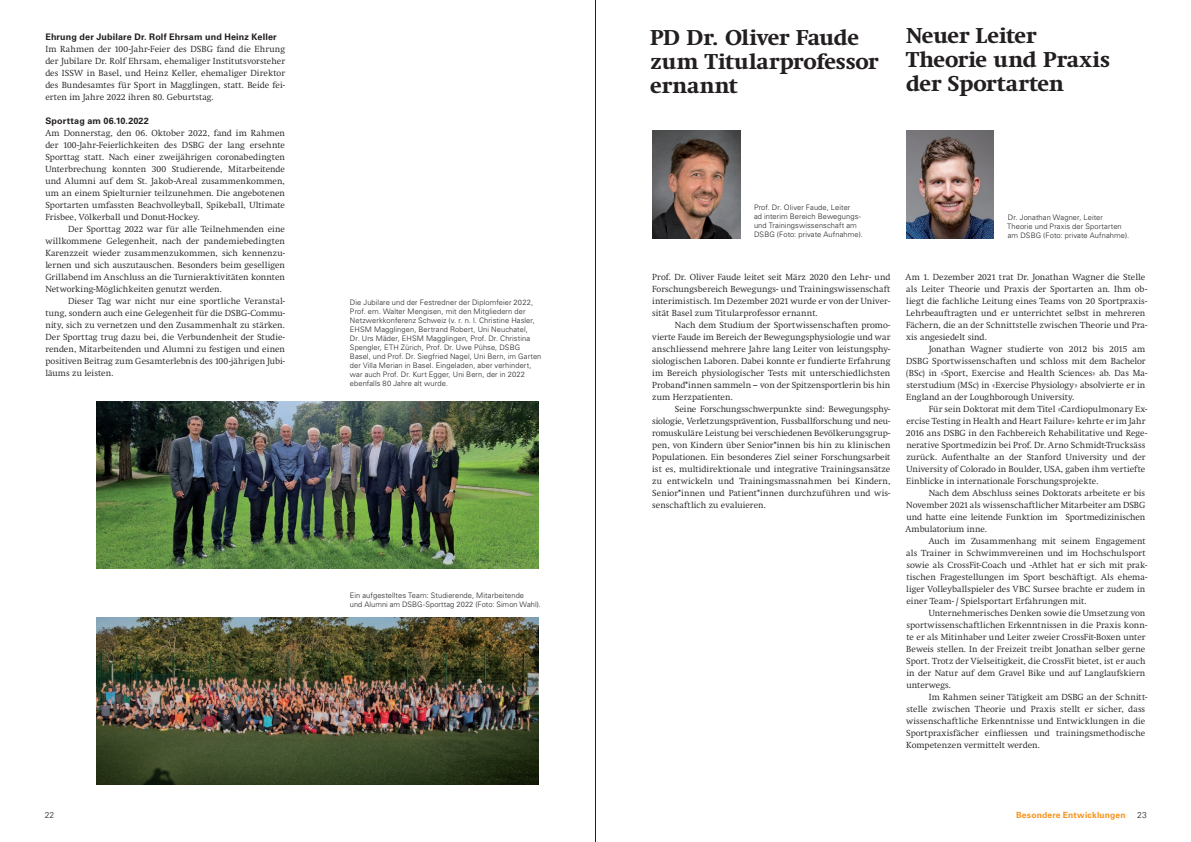
<style>
.page{position:relative;width:1191px;height:842px;background:#fff}
.page>*{position:absolute;margin:0;border:0;box-sizing:border-box;transform-origin:0 0}
.t1{font:700 22px/24px "Swift Neue LT Pro";letter-spacing:-.005em;color:#231f20}
.t2{font:300 9px/12px "Swift Neue LT Pro";letter-spacing:.01em;color:#231f20;text-align:justify}
.t3{font:700 9px "Univers LT Std";letter-spacing:.015em;color:#231f20}
.t4{font:700 8.5px "Univers LT Std";letter-spacing:.02em;color:#f7931d}
.t5{font:300 8.5px "Univers LT Std";color:#231f20}
.t6{font:300 7.5px/9px "Univers LT Std";letter-spacing:.01em;color:#231f20}
</style>
<div class="page">
<img style="left:96px;top:130px;width:898px;height:655px">
<img style="left:906px;top:131px;width:88px;height:108px">
<img style="left:652px;top:131px;width:88px;height:108px">
<hr style="left:595px;top:0;width:1px;height:842px;background:#231f20">
<p class="t3" style="left:45px;top:32px;width:233px">Ehrung der Jubilare Dr. Rolf Ehrsam und Heinz Keller</p>
<p class="t2" style="left:45px;top:43px;width:241px">Im Rahmen der 100-Jahr-Feier des DSBG fand die Ehrung der Jubilare Dr. Rolf Ehrsam, ehemaliger Institutsvorsteher des ISSW in Basel, und Heinz Keller, ehemaliger Direktor des Bundesamtes für Sport in Magglingen, statt. Beide fei&shy;erten im Jahre 2022 ihren 80. Geburtstag.</p>
<p class="t3" style="left:45px;top:116px;width:105px">Sporttag am 06.10.2022</p>
<p class="t2" style="left:45px;top:127px;width:241px">Am Donnerstag, den 06. Oktober 2022, fand im Rahmen der 100-Jahr-Feierlichkeiten des DSBG der lang ersehnte Sporttag statt. Nach einer zweijährigen coronabedingten Unterbrechung konnten 300 Studierende, Mitarbeitende und Alumni auf dem St. Jakob-Areal zusammenkommen, um an einem Spielturnier teilzunehmen. Die angebotenen Sportarten umfassten Beachvolleyball, Spikeball, Ultimate Frisbee, Völkerball und Donut-Hockey.</p>
<p class="t2" style="left:45px;top:223px;width:241px;text-indent:23px">Der Sporttag 2022 war für alle Teilnehmenden eine willkommene Gelegenheit, nach der pandemiebedingten Karenzzeit wieder zusammenzukommen, sich kennenzu&shy;lernen und sich auszutauschen. Besonders beim geselligen Grillabend im Anschluss an die Turnieraktivitäten konnten Networking-Möglichkeiten genutzt werden.</p>
<p class="t2" style="left:45px;top:295px;width:241px;text-indent:23px">Dieser Tag war nicht nur eine sportliche Veranstal&shy;tung, sondern auch eine Gelegenheit für die DSBG-Commu&shy;nity, sich zu vernetzen und den Zusammenhalt zu stärken.<br>Der Sporttag trug dazu bei, die Verbundenheit der Studie&shy;renden, Mitarbeitenden und Alumni zu festigen und einen positiven Beitrag zum Gesamterlebnis des 100-jährigen Jubi&shy;läums zu leisten.</p>
<p class="t6" style="left:350px;top:298px;width:193px">Die Jubilare und der Festredner der Diplomfeier 2022, Prof. em. Walter Mengisen, mit den Mitgliedern der Netzwerkkonferenz Schweiz (v. r. n. l. Christine Hasler, EHSM Magglingen, Bertrand Robert, Uni Neuchatel,<br>Dr. Urs Mäder, EHSM Magglingen, Prof. Dr. Christina Spengler, ETH Zürich, Prof. Dr. Uwe Pühse, DSBG Basel, und Prof. Dr. Siegfried Nagel, Uni Bern, im Garten der Villa Merian in Basel. Eingeladen, aber verhindert, war auch Prof. Dr. Kurt Egger, Uni Bern, der in 2022 ebenfalls 80 Jahre alt wurde.</p>
<p class="t6" style="left:350px;top:591px;width:192px">Ein aufgestelltes Team: Studierende, Mitarbeitende<br>und Alumni am DSBG-Sporttag 2022 (Foto: Simon Wahl).</p>
<h1 class="t1" style="left:650px;top:26px;width:230px">PD Dr. Oliver Faude zum Titularprofessor ernannt</h1>
<h1 class="t1" style="left:906px;top:24px;width:206px">Neuer Leiter<br>Theorie und Praxis der Sportarten</h1>
<p class="t6" style="left:754px;top:203px;width:110px">Prof. Dr. Oliver Faude, Leiter<br>ad interim Bereich Bewegungs&shy;und Trainingswissenschaft am<br>DSBG (Foto: private Aufnahme).</p>
<p class="t2" style="left:652px;top:271px;width:240px">Prof. Dr. Oliver Faude leitet seit März 2020 den Lehr- und Forschungsbereich Bewegungs- und Trainingswissenschaft interimistisch. Im Dezember 2021 wurde er von der Univer&shy;sität Basel zum Titularprofessor ernannt.</p>
<p class="t2" style="left:652px;top:319px;width:240px;text-indent:23px">Nach dem Studium der Sportwissenschaften promo&shy;vierte Faude im Bereich der Bewegungsphysiologie und war anschliessend mehrere Jahre lang Leiter von leistungsphy&shy;siologischen Laboren. Dabei konnte er fundierte Erfahrung im Bereich physiologischer Tests mit unterschiedlichsten Proband*innen sammeln – von der Spitzensportlerin bis hin zum Herzpatienten.</p>
<p class="t2" style="left:652px;top:403px;width:240px;text-indent:23px">Seine Forschungsschwerpunkte sind: Bewegungsphy&shy;siologie, Verletzungsprävention, Fussballforschung und neu&shy;romuskuläre Leistung bei verschiedenen Bevölkerungsgrup&shy;pen, von Kindern über Senior*innen bis hin zu klinischen Populationen. Ein besonderes Ziel seiner Forschungsarbeit ist es, multidirektionale und integrative Trainingsansätze zu entwickeln und Trainingsmassnahmen bei Kindern, Senior*innen und Patient*innen durchzuführen und wis&shy;senschaftlich zu evaluieren.</p>
<p class="t6" style="left:1007px;top:213px;width:123px">Dr. Jonathan Wagner, Leiter<br>Theorie und Praxis der Sportarten am DSBG (Foto: private Aufnahme).</p>
<p class="t2" style="left:905px;top:271px;width:243px;text-align:left">Am 1. Dezember 2021 trat Dr. Jonathan Wagner die Stelle als Leiter Theorie und Praxis der Sportarten an. Ihm ob&shy;liegt die fachliche Leitung eines Teams von 20 Sportpraxis-Lehrbeauftragten und er unterrichtet selbst in mehreren Fächern, die an der Schnittstelle zwischen Theorie und Pra&shy;xis angesiedelt sind.</p>
<p class="t2" style="left:906px;top:343px;width:242px;text-align:left;text-indent:22px">Jonathan Wagner studierte von 2012 bis 2015 am DSBG Sportwissenschaften und schloss mit dem Bachelor (BSc) in «Sport, Exercise and Health Sciences» ab. Das Ma&shy;sterstudium (MSc) in «Exercise Physiology» absolvierte er in England an der Loughborough University.</p>
<p class="t2" style="left:906px;top:403px;width:243px;text-align:left;text-indent:23px">Für sein Doktorat mit dem Titel «Cardiopulmonary Ex&shy;ercise Testing in Health and Heart Failure» kehrte er im Jahr 2016 ans DSBG in den Fachbereich Rehabilitative und Rege&shy;nerative Sportmedizin bei Prof. Dr. Arno Schmidt-Trucksäss zurück. Aufenthalte an der Stanford University und der University of Colorado in Boulder, USA, gaben ihm vertiefte Einblicke in internationale Forschungsprojekte.</p>
<p class="t2" style="left:905px;top:487px;width:241px;text-indent:23px">Nach dem Abschluss seines Doktorats arbeitete er bis November 2021 als wissenschaftlicher Mitarbeiter am DSBG und hatte eine leitende Funktion im Sportmedizinischen Ambulatorium inne.</p>
<p class="t2" style="left:906px;top:535px;width:242px;text-align:left;text-indent:23px">Auch im Zusammenhang mit seinem Engagement als Trainer in Schwimmvereinen und im Hochschulsport sowie als CrossFit-Coach und -Athlet hat er sich mit prak&shy;tischen Fragestellungen im Sport beschäftigt. Als ehema&shy;liger Volleyballspieler des VBC Sursee brachte er zudem in einer Team- / Spielsportart Erfahrungen mit.</p>
<p class="t2" style="left:906px;top:607px;width:242px;text-align:left;text-indent:22px">Unternehmerisches Denken sowie die Umsetzung von sportwissenschaftlichen Erkenntnissen in die Praxis konn&shy;te er als Mitinhaber und Leiter zweier CrossFit-Boxen unter Beweis stellen. In der Freizeit treibt Jonathan selber gerne Sport. Trotz der Vielseitigkeit, die CrossFit bietet, ist er auch in der Natur auf dem Gravel Bike und auf Langlaufskiern unterwegs.</p>
<p class="t2" style="left:906px;top:691px;width:243px;text-align:left;text-indent:23px">Im Rahmen seiner Tätigkeit am DSBG an der Schnitt&shy;stelle zwischen Theorie und Praxis stellt er sicher, dass wissenschaftliche Erkenntnisse und Entwicklungen in die Sportpraxisfächer einfliessen und trainingsmethodische Kompetenzen vermittelt werden.</p>
<p class="t5" style="left:45px;top:810px;width:11px">22</p>
<p class="t5" style="left:1137px;top:810px;width:11px">23</p>
<p class="t4" style="left:1016px;top:810px;width:111px">Besondere Entwicklungen</p>
</div>
